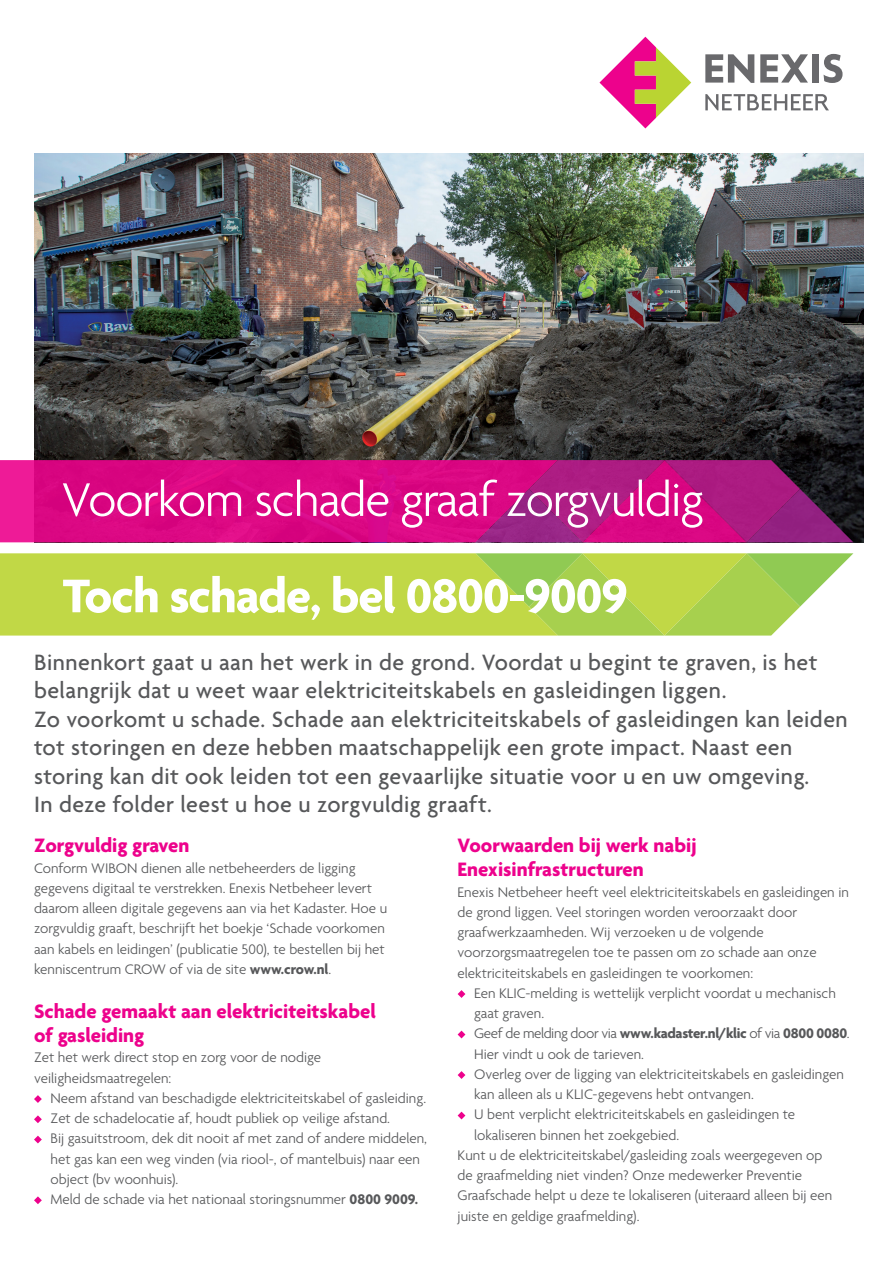
<style>
.page{position:relative;width:893px;height:1263px;background:#fff}
.page>*{position:absolute;margin:0;border:0;box-sizing:border-box;transform-origin:0 0}
.t1{font:300 51.15px "Agenda";letter-spacing:-.02em;color:#fff}
.t2{font:700 51.15px "Agenda";letter-spacing:-.02em;color:#fff}
.t3{font:500 24px/28.5px "Agenda";letter-spacing:.02em;color:#57585a}
.t4{font:700 21px/24px "Agenda";color:#ed028c}
.t5{font:300 15px/20.2px "Agenda";color:#57585a}
.t6{font:700 15px "Agenda";letter-spacing:-.02em;color:#57585a}
.s1{font-weight:700}
.s2{font-weight:300}
</style>
<div class="page">
<img style="left:34px;top:153px;width:829px;height:389px">
<div style="left:0;top:553px;width:476px;height:82px;background:#c1d846"></div>
<svg style="left:476px;top:553px;width:377px;height:82px;background:#b4d660"></svg>
<svg style="left:0;top:460px;width:476px;height:82px;background:#db0884"></svg>
<svg style="left:476px;top:460px;width:377px;height:82px;background:#a61677"></svg>
<div style="left:571px;top:8px;width:307px;height:149px;background:#fff"></div>
<svg style="left:760px;top:54px;width:48px;height:29px"></svg>
<div style="left:812px;top:54px;width:7px;height:29px;background:#69696c"></div>
<svg style="left:823px;top:54px;width:19px;height:29px"></svg>
<svg style="left:705px;top:54px;width:49px;height:29px"></svg>
<svg style="left:705px;top:94px;width:124px;height:16px"></svg>
<svg style="left:599px;top:37px;width:92px;height:91px"></svg>
<svg style="left:34px;top:1095px;width:8px;height:8px"></svg>
<svg style="left:34px;top:1115px;width:8px;height:8px"></svg>
<svg style="left:34px;top:1135px;width:8px;height:8px"></svg>
<svg style="left:34px;top:1196px;width:8px;height:8px"></svg>
<svg style="left:458px;top:990px;width:7px;height:8px"></svg>
<svg style="left:458px;top:1030px;width:7px;height:8px"></svg>
<svg style="left:458px;top:1071px;width:7px;height:8px"></svg>
<svg style="left:458px;top:1111px;width:7px;height:8px"></svg>
<h1 class="t1" style="left:62px;top:472px;width:644px">Voorkom schade graaf zorgvuldig</h1>
<h1 class="t2" style="left:63px;top:568px;width:567px">Toch schade, bel 0800-9009</h1>
<p class="t3" style="left:34px;top:649px;width:815px">Binnenkort gaat u aan het werk in de grond. Voordat u begint te graven, is het belangrijk dat u weet waar elektriciteitskabels en gasleidingen liggen.<br>Zo voorkomt u schade. Schade aan elektriciteitskabels of gasleidingen kan leiden tot storingen en deze hebben maatschappelijk een grote impact. Naast een storing kan dit ook leiden tot een gevaarlijke situatie voor u en uw omgeving.<br>In deze folder leest u hoe u zorgvuldig graaft.</p>
<h3 class="t4" style="left:34px;top:835px;width:157px">Zorgvuldig graven</h3>
<p class="t5" style="left:34px;top:859px;width:355px">Conform WIBON dienen alle netbeheerders de ligging gegevens digitaal te verstrekken. Enexis Netbeheer levert daarom alleen digitale gegevens aan via het Kadaster. Hoe u zorgvuldig graaft, beschrijft het boekje ‘Schade voorkomen aan kabels en leidingen’ (publicatie 500), te bestellen bij het kenniscentrum CROW of via de site <span class="s1">www.crow.nl</span>.</p>
<h3 class="t4" style="left:34px;top:1001px;width:344px">Schade gemaakt aan elektriciteitskabel of gasleiding</h3>
<p class="t5" style="left:34px;top:1048px;width:289px">Zet het werk direct stop en zorg voor de nodige veiligheidsmaatregelen:</p>
<p class="t5" style="left:51px;top:1089px;width:378px">Neem afstand van beschadigde elektriciteitskabel of gasleiding.<br>Zet de schadelocatie af, houdt publiek op veilige afstand.<br>Bij gasuitstroom, dek dit nooit af met zand of andere middelen, het gas kan een weg vinden (via riool-, of mantelbuis) naar een object (bv woonhuis).<br>Meld de schade via het nationaal storingsnummer <span class="s1">0800 9009.</span></p>
<h3 class="t4" style="left:458px;top:835px;width:240px">Voorwaarden bij werk nabij<br>Enexisinfrastructuren</h3>
<p class="t5" style="left:458px;top:883px;width:393px">Enexis Netbeheer heeft veel elektriciteitskabels en gasleidingen in de grond liggen. Veel storingen worden veroorzaakt door graafwerkzaamheden. Wij verzoeken u de volgende voorzorgsmaatregelen toe te passen om zo schade aan onze elektriciteitskabels en gasleidingen te voorkomen:</p>
<p class="t5" style="left:474px;top:984px;width:363px">Een KLIC-melding is wettelijk verplicht voordat u mechanisch</p>
<p class="t5" style="left:474px;top:1004px;width:72px">gaat graven.</p>
<p class="t6" style="left:474px;top:1025px;width:377px"><span class="s2">Geef de melding door via</span> www.kadaster.nl/klic <span class="s2">of via</span> 0800 0080<span class="s2">.</span></p>
<p class="t5" style="left:474px;top:1045px;width:171px">Hier vindt u ook de tarieven.</p>
<p class="t5" style="left:474px;top:1065px;width:371px">Overleg over de ligging van elektriciteitskabels en gasleidingen</p>
<p class="t5" style="left:474px;top:1085px;width:281px">kan alleen als u KLIC-gegevens hebt ontvangen.</p>
<p class="t5" style="left:474px;top:1105px;width:323px">U bent verplicht elektriciteitskabels en gasleidingen te</p>
<p class="t5" style="left:474px;top:1126px;width:207px">lokaliseren binnen het zoekgebied.</p>
<p class="t5" style="left:458px;top:1146px;width:366px">Kunt u de elektriciteitskabel/gasleiding zoals weergegeven op</p>
<p class="t5" style="left:458px;top:1166px;width:346px">de graafmelding niet vinden? Onze medewerker Preventie</p>
<p class="t5" style="left:458px;top:1186px;width:376px">Graafschade helpt u deze te lokaliseren (uiteraard alleen bij een</p>
<p class="t5" style="left:458px;top:1207px;width:183px">juiste en geldige graafmelding).</p>
</div>
